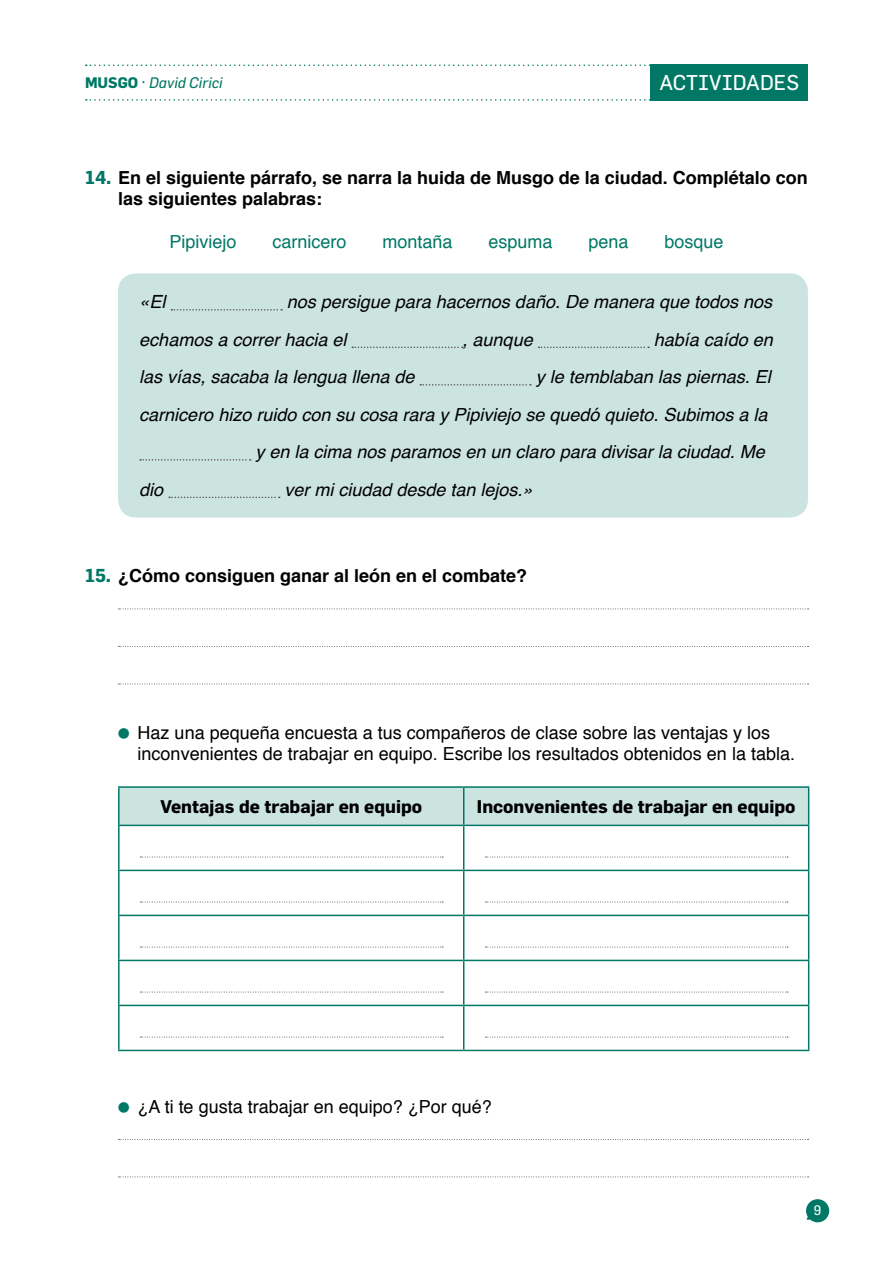
<style>
.page{position:relative;width:893px;height:1263px;background:#fff}
.page>*{position:absolute;margin:0;border:0;box-sizing:border-box;transform-origin:0 0}
.t1{font:21px "Flama";color:#fff}
.t2{font:italic 18.15px "Helvetica";color:#000}
.t3{font:italic 18px/37.5px "Helvetica";color:#000}
.t4{font:18px/21px "Helvetica";color:#000}
.t5{font:700 18px/21.5px "Helvetica";color:#000}
.t6{font:700 18px "Flama";color:#000}
.t7{font:18px "Helvetica";color:#007865}
.t8{font:italic 15px "Flama";color:#007865}
.t9{font:13.5px "Flama";color:#fff}
.s1{font-weight:700;font-style:normal}
.s2{font-style:normal}
.s3{font-family:"Flama";font-size:18.3px;color:#007865}
</style>
<div class="page">
<svg style="left:806px;top:1199px;width:23px;height:23px"></svg>
<svg style="left:86px;top:99px;width:565px;height:2px"></svg>
<svg style="left:86px;top:65px;width:565px;height:1px"></svg>
<div style="left:651px;top:65px;width:157px;height:36px;background:#007865"></div>
<svg style="left:118px;top:608px;width:690px;height:1px"></svg>
<svg style="left:118px;top:646px;width:690px;height:1px"></svg>
<svg style="left:118px;top:683px;width:690px;height:1px"></svg>
<div style="left:118px;top:273px;width:690px;height:244px;background:#cce4e0;border-radius:18px"></div>
<svg style="left:171px;top:309px;width:111px;height:2px"></svg>
<svg style="left:352px;top:347px;width:111px;height:1px"></svg>
<svg style="left:538px;top:347px;width:111px;height:1px"></svg>
<svg style="left:420px;top:384px;width:111px;height:2px"></svg>
<svg style="left:140px;top:459px;width:111px;height:2px"></svg>
<svg style="left:169px;top:497px;width:111px;height:1px"></svg>
<div style="left:120px;top:788px;width:688px;height:37px;background:#cce4e0"></div>
<hr style="left:118px;top:788px;width:2px;height:37px;background:#007865">
<hr style="left:118px;top:786px;width:346px;height:2px;background:#007865">
<hr style="left:464px;top:786px;width:345px;height:2px;background:#007865">
<hr style="left:463px;top:788px;width:1px;height:37px;background:#007865">
<hr style="left:808px;top:788px;width:1px;height:37px;background:#007865">
<hr style="left:118px;top:826px;width:2px;height:44px;background:#007865">
<hr style="left:118px;top:871px;width:2px;height:44px;background:#007865">
<hr style="left:118px;top:916px;width:2px;height:44px;background:#007865">
<hr style="left:118px;top:961px;width:2px;height:44px;background:#007865">
<hr style="left:118px;top:1006px;width:2px;height:44px;background:#007865">
<hr style="left:118px;top:825px;width:346px;height:1px;background:#007865">
<hr style="left:464px;top:825px;width:345px;height:1px;background:#007865">
<hr style="left:463px;top:826px;width:1px;height:44px;background:#007865">
<hr style="left:808px;top:826px;width:1px;height:44px;background:#007865">
<hr style="left:463px;top:871px;width:1px;height:44px;background:#007865">
<hr style="left:808px;top:871px;width:1px;height:44px;background:#007865">
<hr style="left:463px;top:916px;width:1px;height:44px;background:#007865">
<hr style="left:808px;top:916px;width:1px;height:44px;background:#007865">
<hr style="left:463px;top:961px;width:1px;height:44px;background:#007865">
<hr style="left:808px;top:961px;width:1px;height:44px;background:#007865">
<hr style="left:463px;top:1006px;width:1px;height:44px;background:#007865">
<hr style="left:808px;top:1006px;width:1px;height:44px;background:#007865">
<hr style="left:118px;top:870px;width:346px;height:1px;background:#007865">
<hr style="left:464px;top:870px;width:345px;height:1px;background:#007865">
<hr style="left:118px;top:915px;width:346px;height:1px;background:#007865">
<hr style="left:464px;top:915px;width:345px;height:1px;background:#007865">
<hr style="left:118px;top:960px;width:346px;height:1px;background:#007865">
<hr style="left:464px;top:960px;width:345px;height:1px;background:#007865">
<hr style="left:118px;top:1005px;width:346px;height:1px;background:#007865">
<hr style="left:464px;top:1005px;width:345px;height:1px;background:#007865">
<hr style="left:118px;top:1050px;width:346px;height:1px;background:#007865">
<hr style="left:464px;top:1050px;width:345px;height:1px;background:#007865">
<svg style="left:140px;top:857px;width:303px;height:1px"></svg>
<svg style="left:485px;top:857px;width:303px;height:1px"></svg>
<svg style="left:140px;top:902px;width:303px;height:1px"></svg>
<svg style="left:485px;top:902px;width:303px;height:1px"></svg>
<svg style="left:140px;top:947px;width:303px;height:1px"></svg>
<svg style="left:485px;top:947px;width:303px;height:1px"></svg>
<svg style="left:140px;top:992px;width:303px;height:1px"></svg>
<svg style="left:485px;top:992px;width:303px;height:1px"></svg>
<svg style="left:140px;top:1037px;width:303px;height:1px"></svg>
<svg style="left:485px;top:1037px;width:303px;height:1px"></svg>
<svg style="left:118px;top:1139px;width:690px;height:1px"></svg>
<svg style="left:118px;top:1176px;width:690px;height:1px"></svg>
<p class="t8" style="left:85px;top:73px;width:139px"><span class="s1">MUSGO</span> <span class="s2">·</span> David Cirici</p>
<p class="t1" style="left:659px;top:70px;width:141px">ACTIVIDADES</p>
<p class="t5" style="left:118px;top:167px;width:691px;text-indent:-33px"><span class="s3">14.</span> En el siguiente párrafo, se narra la huida de Musgo de la ciudad. Complétalo con las siguientes palabras:</p>
<p class="t7" style="left:169px;top:228px;width:69px">Pipiviejo</p>
<p class="t7" style="left:272px;top:228px;width:76px">carnicero</p>
<p class="t7" style="left:382px;top:228px;width:72px">montaña</p>
<p class="t7" style="left:488px;top:228px;width:66px">espuma</p>
<p class="t7" style="left:588px;top:228px;width:42px">pena</p>
<p class="t7" style="left:665px;top:228px;width:61px">bosque</p>
<p class="t2" style="left:139px;top:288px;width:28px">«El</p>
<p class="t3" style="left:139px;top:284px;width:634px;text-indent:148px">nos persigue para hacernos daño. De manera que todos nos echamos a correr hacia el</p>
<p class="t3" style="left:463px;top:321px;width:72px">, aunque</p>
<p class="t3" style="left:654px;top:321px;width:121px">había caído en</p>
<p class="t3" style="left:139px;top:359px;width:277px">las vías, sacaba la lengua llena de</p>
<p class="t3" style="left:536px;top:359px;width:237px">y le temblaban las piernas. El</p>
<p class="t3" style="left:139px;top:396px;width:630px">carnicero hizo ruido con su cosa rara y Pipiviejo se quedó quieto. Subimos a la</p>
<p class="t3" style="left:255px;top:434px;width:511px">y en la cima nos paramos en un claro para divisar la ciudad. Me</p>
<p class="t3" style="left:139px;top:471px;width:26px">dio</p>
<p class="t3" style="left:285px;top:471px;width:250px">ver mi ciudad desde tan lejos.»</p>
<p class="t5" style="left:85px;top:565px;width:444px"><span class="s3">15.</span> ¿Cómo consiguen ganar al león en el combate?</p>
<p class="t4" style="left:138px;top:723px;width:659px">Haz una pequeña encuesta a tus compañeros de clase sobre las ventajas y los inconvenientes de trabajar en equipo. Escribe los resultados obtenidos en la tabla.</p>
<p class="t6" style="left:160px;top:795px;width:263px">Ventajas de trabajar en equipo</p>
<p class="t6" style="left:477px;top:795px;width:320px">Inconvenientes de trabajar en equipo</p>
<p class="t4" style="left:138px;top:1096px;width:356px">¿A ti te gusta trabajar en equipo? ¿Por qué?</p>
<p class="t9" style="left:814px;top:1201px;width:9px">9</p>
</div>
